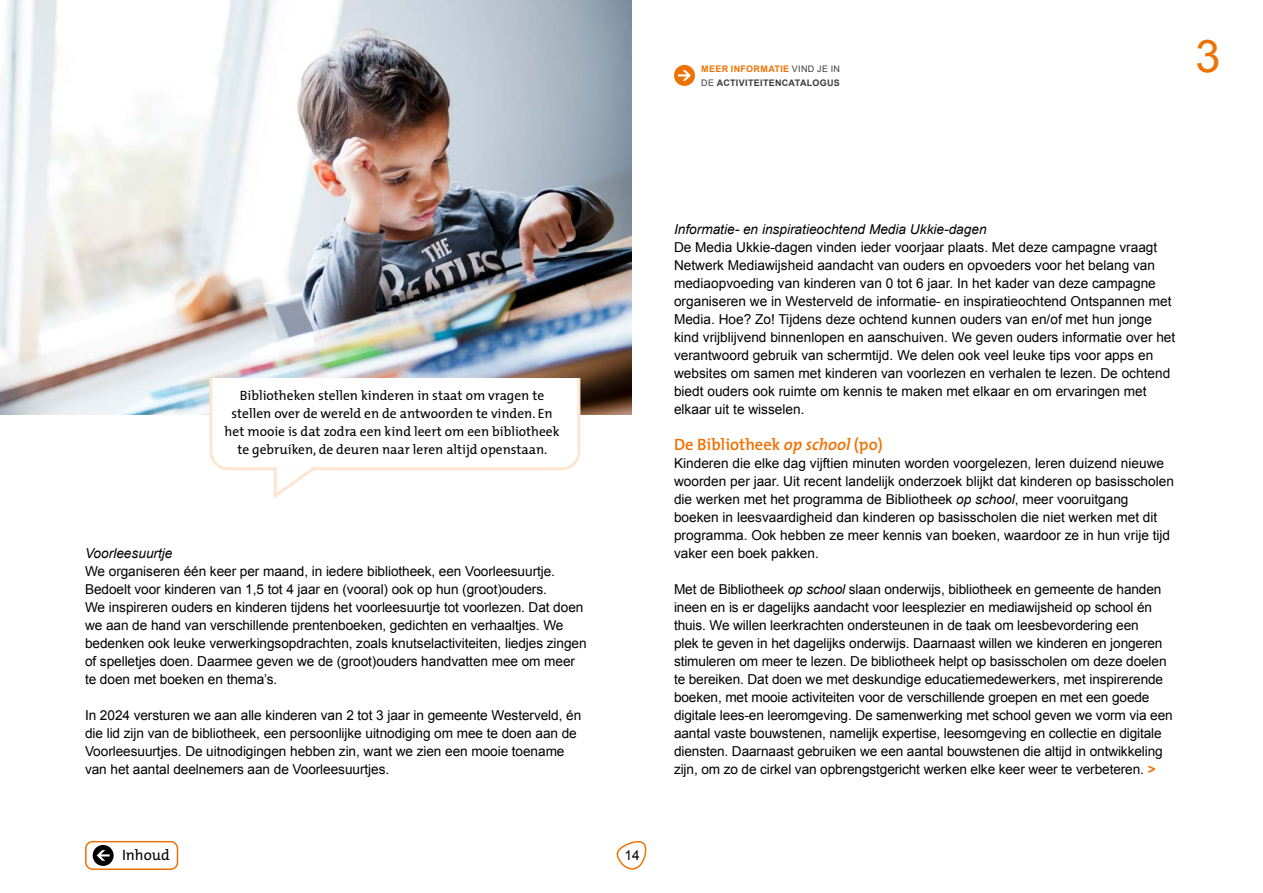
<style>
.page{position:relative;width:1263px;height:893px;background:#fff}
.page>*{position:absolute;margin:0;border:0;box-sizing:border-box;transform-origin:0 0}
.t1{font:45px "Arial";color:#ee7203}
.t2{font:600 16.5px "The Mix";color:#ee7203}
.t3{font:15px "The Mix";color:#000}
.t4{font:13.65px/18px "Arial";letter-spacing:-.005em;color:#000}
.t5{font:italic 13.65px "Arial";color:#000}
.t6{font:13.5px/18px "The Mix";color:#000;text-align:center}
.t7{font:700 9px "Arial";letter-spacing:.035em;color:#3c3c3b}
.t8{font:700 9px "Arial";letter-spacing:.04em;color:#ee7203}
.s1{font-weight:400;color:#3c3c3b}
.s2{font-weight:400}
.s3{font-style:italic}
.s4{font-weight:700;color:#ee7203}
</style>
<div class="page">
<div style="left:85px;top:841px;width:93px;height:29px;border:2px solid #ee7203;border-radius:7px"></div>
<div style="left:93px;top:845px;width:21px;height:21px;background:#000;border-radius:50%"></div>
<svg style="left:97px;top:850px;width:13px;height:11px"></svg>
<svg style="left:616px;top:840px;width:31px;height:30px"></svg>
<div style="left:674px;top:65px;width:21px;height:21px;background:#ee7203;border-radius:50%"></div>
<svg style="left:678px;top:70px;width:13px;height:11px"></svg>
<img style="left:0;top:0;width:631px;height:414px">
<svg style="left:208px;top:375px;width:374px;height:123px"></svg>
<hr style="left:277px;top:466px;width:38px;height:1px;background:#fff">
<p class="t8" style="left:701px;top:63px;width:140px">MEER INFORMATIE <span class="s1">VIND JE IN</span></p>
<p class="t7" style="left:701px;top:76px;width:140px"><span class="s2">DE</span> ACTIVITEITENCATALOGUS</p>
<p class="t1" style="left:1195px;top:27px;width:27px">3</p>
<p class="t6" style="left:225px;top:386px;width:336px">Bibliotheken stellen kinderen in staat om vragen te stellen over de wereld en de antwoorden te vinden. En het mooie is dat zodra een kind leert om een bibliotheek te gebruiken, de deuren naar leren altijd openstaan.</p>
<p class="t5" style="left:85px;top:544px;width:89px">Voorleesuurtje</p>
<p class="t4" style="left:85px;top:562px;width:471px">We organiseren één keer per maand, in iedere bibliotheek, een Voorleesuurtje.<br>Bedoelt voor kinderen van 1,5 tot 4 jaar en (vooral) ook op hun (groot)ouders.</p>
<p class="t4" style="left:85px;top:598px;width:503px">We inspireren ouders en kinderen tijdens het voorleesuurtje tot voorlezen. Dat doen we aan de hand van verschillende prentenboeken, gedichten en verhaaltjes. We bedenken ook leuke verwerkingsopdrachten, zoals knutselactiviteiten, liedjes zingen of spelletjes doen. Daarmee geven we de (groot)ouders handvatten mee om meer te doen met boeken en thema’s.</p>
<p class="t4" style="left:85px;top:706px;width:498px">In 2024 versturen we aan alle kinderen van 2 tot 3 jaar in gemeente Westerveld, én die lid zijn van de bibliotheek, een persoonlijke uitnodiging om mee te doen aan de Voorleesuurtjes. De uitnodigingen hebben zin, want we zien een mooie toename van het aantal deelnemers aan de Voorleesuurtjes.</p>
<p class="t3" style="left:122px;top:842px;width:49px">Inhoud</p>
<p class="t4" style="left:625px;top:846px;width:17px">14</p>
<p class="t5" style="left:674px;top:220px;width:314px">Informatie- en inspiratieochtend Media Ukkie-dagen</p>
<p class="t4" style="left:674px;top:238px;width:503px">De Media Ukkie-dagen vinden ieder voorjaar plaats. Met deze campagne vraagt Netwerk Mediawijsheid aandacht van ouders en opvoeders voor het belang van mediaopvoeding van kinderen van 0 tot 6 jaar. In het kader van deze campagne organiseren we in Westerveld de informatie- en inspiratieochtend Ontspannen met Media. Hoe? Zo! Tijdens deze ochtend kunnen ouders van en/of met hun jonge kind vrijblijvend binnenlopen en aanschuiven. We geven ouders informatie over het verantwoord gebruik van schermtijd. We delen ook veel leuke tips voor apps en websites om samen met kinderen van voorlezen en verhalen te lezen. De ochtend biedt ouders ook ruimte om kennis te maken met elkaar en om ervaringen met elkaar uit te wisselen.</p>
<p class="t2" style="left:674px;top:431px;width:210px">De Bibliotheek <span class="s3">op school</span> (po)</p>
<p class="t4" style="left:674px;top:454px;width:501px">Kinderen die elke dag vijftien minuten worden voorgelezen, leren duizend nieuwe woorden per jaar. Uit recent landelijk onderzoek blijkt dat kinderen op basisscholen die werken met het programma de Bibliotheek <span class="s3">op school</span>, meer vooruitgang boeken in leesvaardigheid dan kinderen op basisscholen die niet werken met dit programma. Ook hebben ze meer kennis van boeken, waardoor ze in hun vrije tijd vaker een boek pakken.</p>
<p class="t4" style="left:674px;top:580px;width:500px">Met de Bibliotheek <span class="s3">op school</span> slaan onderwijs, bibliotheek en gemeente de handen ineen en is er dagelijks aandacht voor leesplezier en mediawijsheid op school én thuis. We willen leerkrachten ondersteunen in de taak om leesbevordering een<br>plek te geven in het dagelijks onderwijs. Daarnaast willen we kinderen en jongeren stimuleren om meer te lezen. De bibliotheek helpt op basisscholen om deze doelen te bereiken. Dat doen we met deskundige educatiemedewerkers, met inspirerende boeken, met mooie activiteiten voor de verschillende groepen en met een goede digitale lees-en leeromgeving. De samenwerking met school geven we vorm via een aantal vaste bouwstenen, namelijk expertise, leesomgeving en collectie en digitale diensten. Daarnaast gebruiken we een aantal bouwstenen die altijd in ontwikkeling zijn, om zo de cirkel van opbrengstgericht werken elke keer weer te verbeteren. <span class="s4">&gt;</span></p>
</div>
